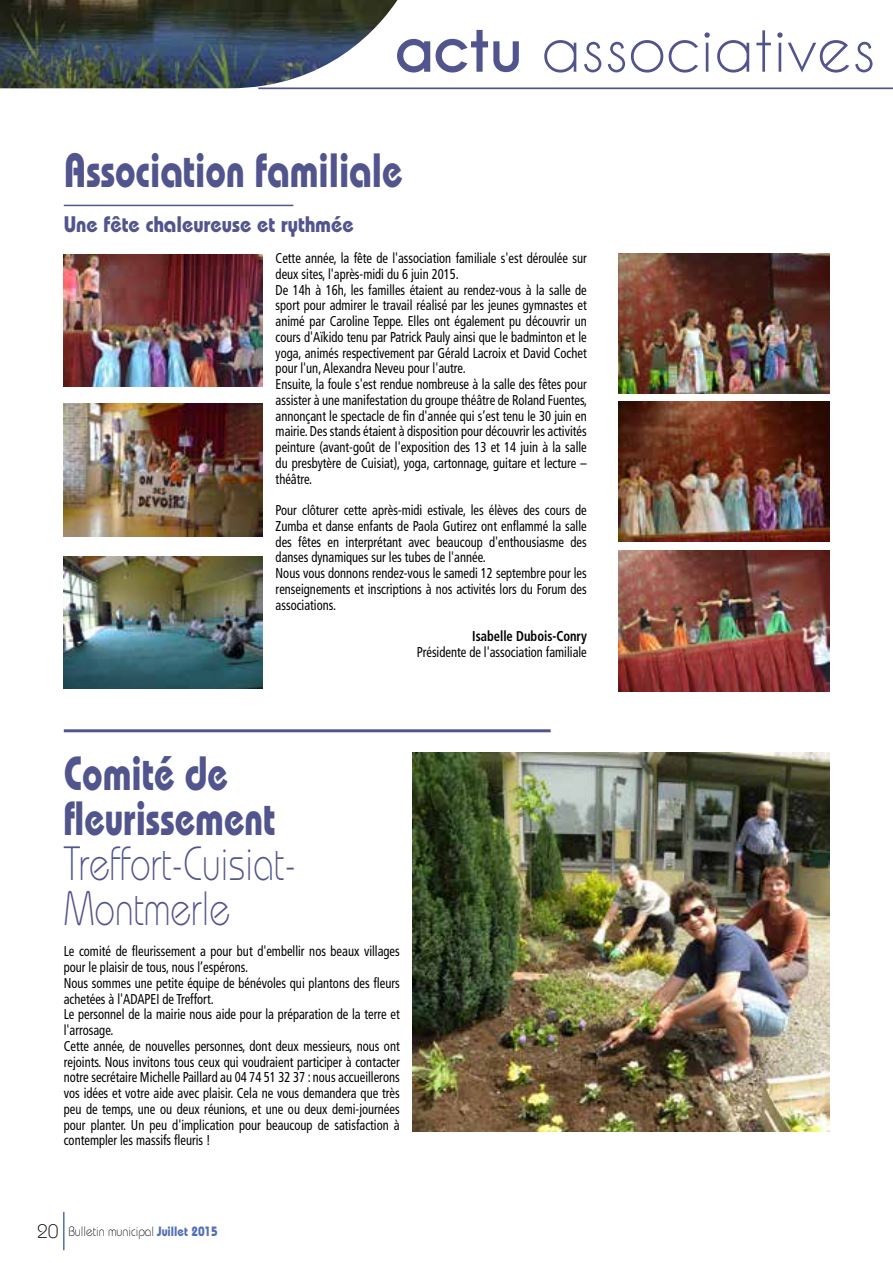
<style>
.page{position:relative;width:893px;height:1263px;background:#fff}
.page>*{position:absolute;margin:0;border:0;box-sizing:border-box;transform-origin:0 0}
.t1{font:60.45px "Caviar Dreams";color:#52558d}
.t2{font:700 48px/45px "Bauhaus Std";color:#52558d;scale:.77 1}
.t3{font:300 48px/45px "Bauhaus Std";color:#52558d;scale:.77 1}
.t4{font:700 22.5px "Bauhaus Std";color:#52558d;scale:.91 1}
.t5{font:condensed 14.25px/15.8px "Frutiger LT Std";color:#000;scale:.88 1}
.t6{font:700 condensed 14.25px "Frutiger LT Std";color:#000;scale:.88 1}
.t7{font:300 13.5px "Bauhaus Std";color:#000;scale:.88 1}
.s1{font-weight:700}
.s2{font-size:19.5px}
.s3{font-weight:700;color:#536fb5}
</style>
<div class="page">
<hr style="left:64px;top:205px;width:229px;height:1px;background:#52558d">
<img style="left:0;top:0;width:397px;height:88px">
<hr style="left:63px;top:1212px;width:2px;height:38px;background:#536fb5">
<hr style="left:258px;top:87px;width:635px;height:2px;background:#52558d">
<img style="left:619px;top:253px;width:210px;height:140px">
<img style="left:619px;top:401px;width:210px;height:141px">
<img style="left:619px;top:551px;width:210px;height:140px">
<img style="left:64px;top:254px;width:199px;height:133px">
<img style="left:64px;top:404px;width:199px;height:133px">
<img style="left:64px;top:556px;width:199px;height:133px">
<img style="left:412px;top:752px;width:417px;height:379px">
<hr style="left:64px;top:729px;width:487px;height:3px;background:#52558d">
<h1 class="t1" style="left:393px;top:13px;width:484px"><span class="s1">actu</span> associatives</h1>
<h2 class="t2" style="left:64px;top:146px;width:442px">Association familiale</h2>
<h3 class="t4" style="left:64px;top:210px;width:320px">Une fête chaleureuse et rythmée</h3>
<p class="t5" style="left:276px;top:250px;width:356px">Cette année, la fête de l'association familiale s'est déroulée sur deux sites, l'après-midi du 6 juin 2015.<br>De 14h à 16h, les familles étaient au rendez-vous à la salle de sport pour admirer le travail réalisé par les jeunes gymnastes et animé par Caroline Teppe. Elles ont également pu découvrir un cours d'Aïkido tenu par Patrick Pauly ainsi que le badminton et le yoga, animés respectivement par Gérald Lacroix et David Cochet pour l'un, Alexandra Neveu pour l'autre.<br>Ensuite, la foule s'est rendue nombreuse à la salle des fêtes pour assister à une manifestation du groupe théâtre de Roland Fuentes, annonçant le spectacle de fin d'année qui s’est tenu le 30 juin en mairie. Des stands étaient à disposition pour découvrir les activités peinture (avant-goût de l'exposition des 13 et 14 juin à la salle du presbytère de Cuisiat), yoga, cartonnage, guitare et lecture – théâtre.</p>
<p class="t5" style="left:276px;top:502px;width:355px">Pour clôturer cette après-midi estivale, les élèves des cours de Zumba et danse enfants de Paola Gutirez ont enflammé la salle des fêtes en interprétant avec beaucoup d'enthousiasme des danses dynamiques sur les tubes de l'année.<br>Nous vous donnons rendez-vous le samedi 12 septembre pour les renseignements et inscriptions à nos activités lors du Forum des associations.</p>
<p class="t6" style="left:472px;top:628px;width:132px">Isabelle Dubois-Conry</p>
<p class="t5" style="left:417px;top:644px;width:195px">Présidente de l'association familiale</p>
<h2 class="t2" style="left:64px;top:749px;width:276px">Comité de fleurissement</h2>
<h2 class="t3" style="left:64px;top:840px;width:304px">Treffort-Cuisiat-<br>Montmerle</h2>
<p class="t5" style="left:64px;top:944px;width:383px">Le comité de fleurissement a pour but d'embellir nos beaux villages pour le plaisir de tous, nous l’espérons.<br>Nous sommes une petite équipe de bénévoles qui plantons des fleurs achetées à l'ADAPEI de Treffort.<br>Le personnel de la mairie nous aide pour la préparation de la terre et l'arrosage.<br>Cette année, de nouvelles personnes, dont deux messieurs, nous ont rejoints. Nous invitons tous ceux qui voudraient participer à contacter notre secrétaire Michelle Paillard au 04 74 51 32 37 : nous accueillerons vos idées et votre aide avec plaisir. Cela ne vous demandera que très peu de temps, une ou deux réunions, et une ou deux demi-journées pour planter. Un peu d'implication pour beaucoup de satisfaction à contempler les massifs fleuris !</p>
<p class="t7" style="left:37px;top:1224px;width:207px"><span class="s2">20</span> Bulletin municipal <span class="s3">Juillet 2015</span></p>
</div>
